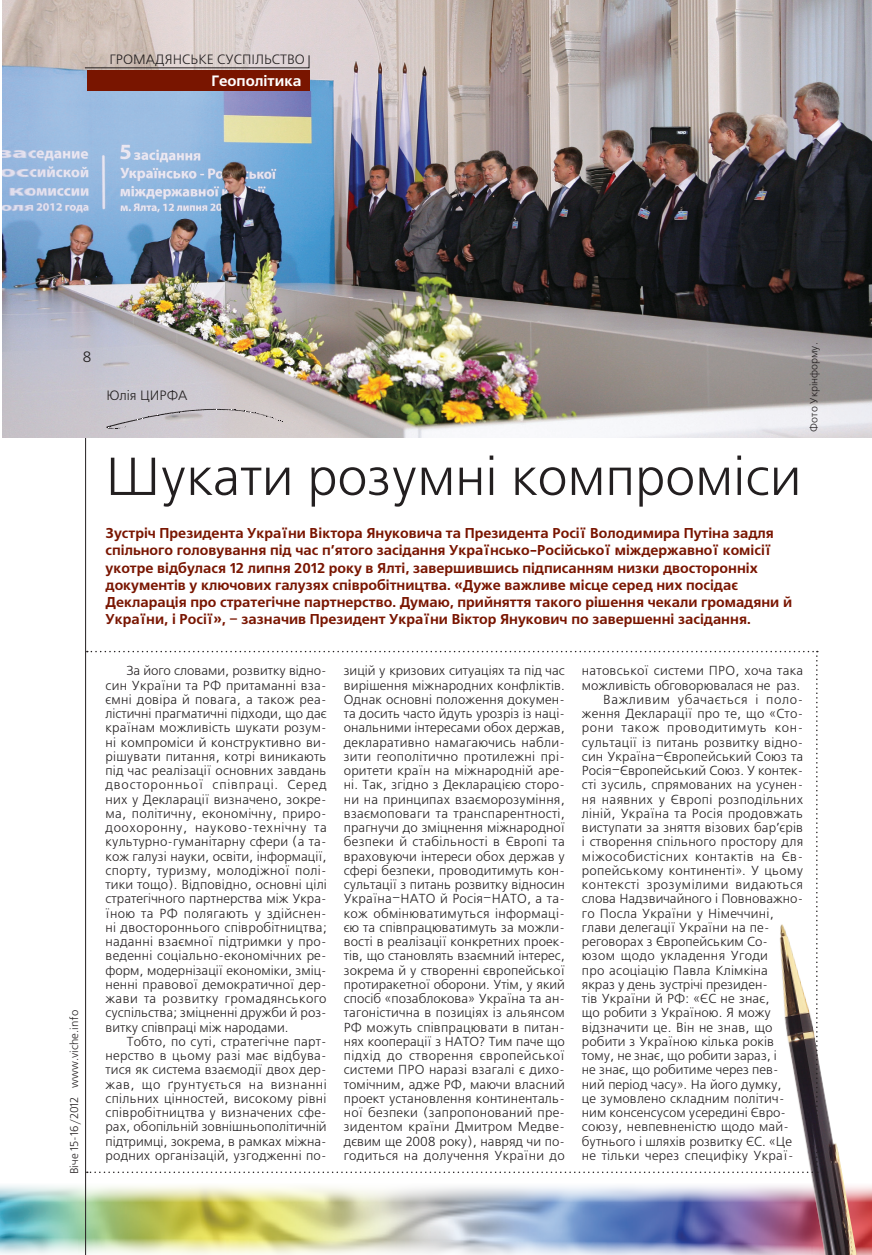
<style>
.page{position:relative;width:872px;height:1255px;background:#fff}
.page>*{position:absolute;margin:0;border:0;box-sizing:border-box;transform-origin:0 0}
.t1{font:53.25px "Free Set C";color:#231f20}
.rubrica_left{font:700 15px "Free Set C";color:#fff}
.foto{font:15px "Free Set C";color:#231f20}
.vrez{font:700 14.25px/17.1px "Free Set C";color:#791500}
.rubrica_right{font:13.5px "Free Set C";color:#231f20}
.author{font:13.5px "Free Set C";color:#231f20}
.text_freeset{font:13.05px/14.2px "Free Set C";letter-spacing:.015em;color:#231f20;text-align:justify}
.t2{font:11.25px "Free Set C";color:#231f20}
.foto-2{font:10.5px "Free Set C";color:#231f20}
</style>
<div class="page">
<img style="left:0;top:1185px;width:872px;height:69px">
<img style="left:2px;top:0;width:870px;height:437px">
<img style="left:818px;top:1057px;width:38px;height:197px">
<img style="left:84px;top:55px;width:734px;height:1199px">
<p class="rubrica_right" style="left:110px;top:52px;width:197px">ГРОМАДЯНСЬКЕ СУСПІЛЬСТВО</p>
<p class="rubrica_left" style="left:211px;top:72px;width:92px">Геополітика</p>
<p class="foto" style="left:83px;top:349px;width:11px">8</p>
<p class="author" style="left:106px;top:388px;width:83px">Юлія ЦИРФА</p>
<p class="t1" style="left:106px;top:448px;width:697px">Шукати розумні компроміси</p>
<p class="vrez" style="left:106px;top:525px;width:688px">Зустріч Президента України Віктора Януковича та Президента Росії Володимира Путіна задля спільного головування під час п’ятого засідання Українсько-Російської міждержавної комісії укотре відбулася 12 липня 2012 року в Ялті, завершившись підписанням низки двосторонніх документів у ключових галузях співробітництва. «Дуже важливе місце серед них посідає Декларація про стратегічне партнерство. Думаю, прийняття такого рішення чекали громадяни й України, і Росії», – зазначив Президент України Віктор Янукович по завершенні засідання.</p>
<p class="foto-2" style="left:808px;top:431px;width:91px;rotate:-90deg">Фото Укрінформу.</p>
<p class="t2" style="left:68px;top:1174px;width:166px;rotate:-90deg">Віче 15-16/2012 www.viche.info</p>
<p class="text_freeset" style="left:106px;top:664px;width:223px;text-indent:21px">За його словами, розвитку відно&shy;син України та РФ притаманні вза&shy;ємні довіра й повага, а також реа&shy;лістичні прагматичні підходи, що дає країнам можливість шукати розум&shy;ні компроміси й конструктивно ви&shy;рішувати питання, котрі виникають під час реалізації основних завдань двосторонньої співпраці. Серед них у Декларації визначено, зокре&shy;ма, політичну, економічну, приро&shy;доохоронну, науково-технічну та культурно-гуманітарну сфери (а та&shy;кож галузі науки, освіти, інформації, спорту, туризму, молодіжної полі&shy;тики тощо). Відповідно, основні цілі стратегічного партнерства між Укра&shy;їною та РФ полягають у здійснен&shy;ні двостороннього співробітництва; наданні взаємної підтримки у про&shy;веденні соціально-економічних ре&shy;форм, модернізації економіки, зміц&shy;ненні правової демократичної дер&shy;жави та розвитку громадянського суспільства; зміцненні дружби й роз&shy;витку співпраці між народами.</p>
<p class="text_freeset" style="left:106px;top:1034px;width:223px;text-indent:21px">Тобто, по суті, стратегічне парт&shy;нерство в цьому разі має відбува&shy;тися як система взаємодії двох дер&shy;жав, що ґрунтується на визнанні спільних цінностей, високому рівні співробітництва у визначених сфе&shy;рах, обопільній зовнішньополітичній підтримці, зокрема, в рамках міжна&shy;родних організацій, узгодженні по-</p>
<p class="text_freeset" style="left:344px;top:664px;width:223px">зицій у кризових ситуаціях та під час вирішення міжнародних конфліктів.<br>Однак основні положення докумен&shy;та досить часто йдуть урозріз із наці&shy;ональними інтересами обох держав, декларативно намагаючись набли&shy;зити геополітично протилежні прі&shy;оритети країн на міжнародній аре&shy;ні. Так, згідно з Декларацією сторо&shy;ни на принципах взаєморозуміння, взаємоповаги та транспарентності, прагнучи до зміцнення міжнародної безпеки й стабільності в Європі та враховуючи інтереси обох держав у сфері безпеки, проводитимуть кон&shy;сультації з питань розвитку відносин Україна–НАТО й Росія–НАТО, а та&shy;кож обмінюватимуться інформаці&shy;єю та співпрацюватимуть за можли&shy;вості в реалізації конкретних проек&shy;тів, що становлять взаємний інтерес, зокрема й у створенні європейської протиракетної оборони. Утім, у який спосіб «позаблокова» Україна та ан&shy;тагоністична в позиціях із альянсом РФ можуть співпрацювати в питан&shy;нях кооперації з НАТО? Тим паче що підхід до створення європейської системи ПРО наразі взагалі є дихо&shy;томічним, адже РФ, маючи власний проект установлення континенталь&shy;ної безпеки (запропонований пре&shy;зидентом країни Дмитром Медве&shy;дєвим ще 2008 року), навряд чи по&shy;годиться на долучення України до</p>
<p class="text_freeset" style="left:582px;top:664px;width:223px">натовської системи ПРО, хоча така можливість обговорювалася не раз.</p>
<p class="text_freeset" style="left:582px;top:692px;width:223px;text-align:left;text-indent:21px">Важливим убачається і поло&shy;ження Декларації про те, що «Сто&shy;рони також проводитимуть кон&shy;сультації із питань розвитку відно&shy;син Україна–Європейський Союз та<br>Росія–Європейський Союз. У контек&shy;сті зусиль, спрямованих на усунен&shy;ня наявних у Європі розподільних ліній, Україна та Росія продовжать виступати за зняття візових бар’єрів і створення спільного простору для міжособистісних контактів на Єв&shy;ропейському континенті». У цьому контексті зрозумілими видаються слова Надзвичайного і Повноважно&shy;го Посла України у Німеччині, глави делегації України на пе&shy;реговорах з Європейським Со&shy;юзом щодо укладення Угоди<br>про асоціацію Павла Клімкіна якраз у день зустрічі президен-<br>тів України й РФ: «ЄС не знає,<br>що робити з Україною. Я можу відзначити це. Він не знав, що робити з Україною кілька років тому, не знає, що робити зараз, і<br>не знає, що робитиме через пев&shy;ний період часу». На його думку,<br>це зумовлено складним політич&shy;ним консенсусом усередині Євро&shy;союзу, невпевненістю щодо май&shy;бутнього і шляхів розвитку ЄС. «Це не тільки через специфіку Украї-</p>
</div>
